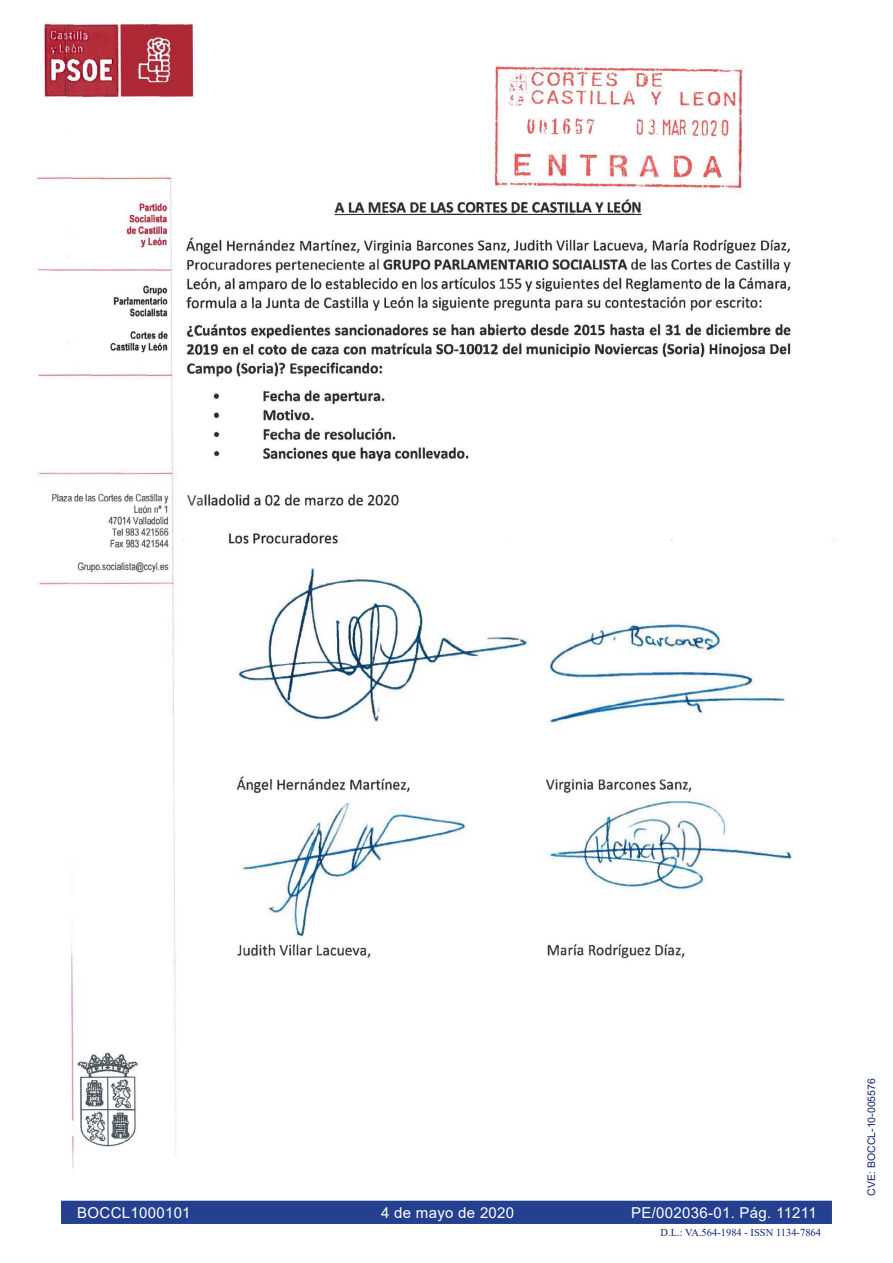
<style>
.page{position:relative;width:893px;height:1263px;background:#fff}
.page>*{position:absolute;margin:0;border:0;box-sizing:border-box;transform-origin:0 0}
.E_CVE{font:15px "Arial";letter-spacing:.02em;color:#fff}
.t1{font:10.5px "Times New Roman";color:#132477}
.t2{font:10.5px "Arial";color:#132477}
</style>
<div class="page">
<div style="left:60px;top:1200px;width:773px;height:25px;background:#25408f"></div>
<div style="left:60px;top:1199px;width:773px;height:26px;border:2px solid #fff"></div>
<img style="left:36px;top:22px;width:799px;height:1178px">
<p class="E_CVE" style="left:77px;top:1202px;width:115px">BOCCL1000101</p>
<p class="E_CVE" style="left:381px;top:1202px;width:135px">4 de mayo de 2020</p>
<p class="E_CVE" style="left:631px;top:1202px;width:187px">PE/002036-01. Pág. 11211</p>
<p class="t1" style="left:661px;top:1225px;width:162px">D.L.: VA.564-1984 - ISSN 1134-7864</p>
<p class="t2" style="left:864px;top:1195px;width:119px;rotate:-90deg">CVE: BOCCL-10-005576</p>
</div>
